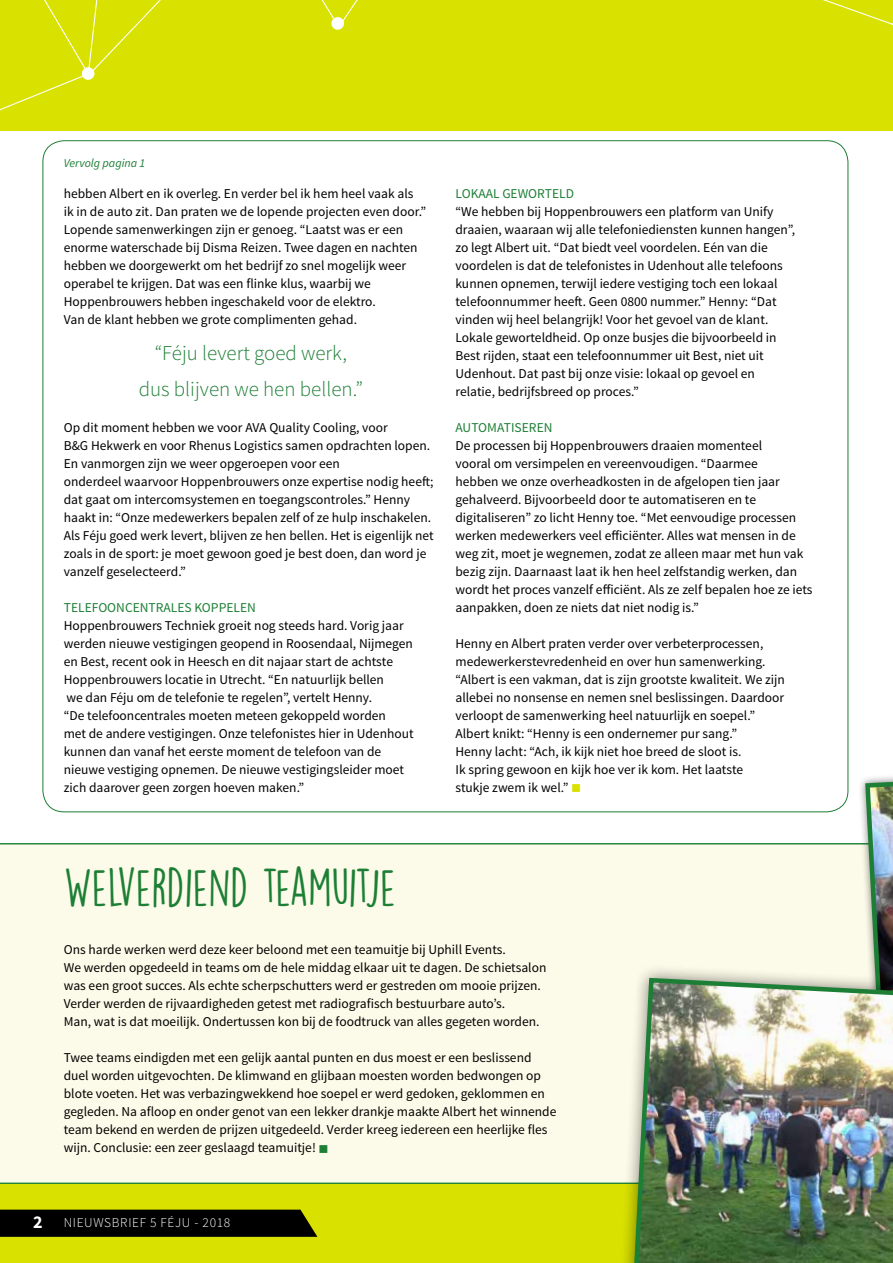
<style>
.page{position:relative;width:893px;height:1263px;background:#fff}
.page>*{position:absolute;margin:0;border:0;box-sizing:border-box;transform-origin:0 0}
.t1{font:48px "DK Lemon Yellow Sun";letter-spacing:-.01em;color:#1d7f35}
.t2{font:300 21px/36px "Source Sans Pro";color:#1d7f35;text-align:center}
.t3{font:13.5px/18px "Source Sans Pro";color:#000}
.t4{font:13.5px "Source Sans Pro";color:#1d7f35}
.t5{font:300 13.5px "Source Sans Pro";letter-spacing:.05em;color:#fff}
.t6{font:italic 12px "Source Sans Pro";color:#1d7f35}
.s1{color:#d9e100}
.s2{color:#1d7f35}
.s3{font-weight:700;font-size:18px}
</style>
<div class="page">
<div style="left:0;top:0;width:893px;height:131px;background:#d9e100"></div>
<svg style="left:331px;top:17px;width:13px;height:13px"></svg>
<svg style="left:321px;top:0;width:37px;height:28px"></svg>
<svg style="left:0;top:0;width:161px;height:111px"></svg>
<svg style="left:823px;top:0;width:70px;height:25px"></svg>
<div style="left:0;top:1118px;width:893px;height:145px;background:#d9e100"></div>
<svg style="left:0;top:1209px;width:317px;height:28px;background:#0b0b00"></svg>
<div style="left:0;top:843px;width:857px;height:340px;background:#fcfbe9"></div>
<div style="left:857px;top:758px;width:36px;height:421px;background:#000;opacity:.5"></div>
<img style="left:863px;top:763px;width:30px;height:200px">
<div style="left:614px;top:963px;width:279px;height:300px;background:#000;opacity:.5"></div>
<img style="left:627px;top:975px;width:266px;height:288px">
<p class="t6" style="left:64px;top:155px;width:83px">Vervolg pagina 1</p>
<p class="t3" style="left:64px;top:185px;width:364px">hebben Albert en ik overleg. En verder bel ik hem heel vaak als ik in de auto zit. Dan praten we de lopende projecten even door.” Lopende samenwerkingen zijn er genoeg. “Laatst was er een enorme waterschade bij Disma Reizen. Twee dagen en nachten hebben we doorgewerkt om het bedrijf zo snel mogelijk weer operabel te krijgen. Dat was een flinke klus, waarbij we Hoppenbrouwers hebben ingeschakeld voor de elektro.<br>Van de klant hebben we grote complimenten gehad.</p>
<h2 class="t2" style="left:139px;top:335px;width:226px">“Féju levert goed werk, dus blijven we hen bellen.”</h2>
<p class="t3" style="left:64px;top:419px;width:371px">Op dit moment hebben we voor AVA Quality Cooling, voor<br>B&amp;G Hekwerk en voor Rhenus Logistics samen opdrachten lopen.<br>En vanmorgen zijn we weer opgeroepen voor een<br>onderdeel waarvoor Hoppenbrouwers onze expertise nodig heeft; dat gaat om intercomsystemen en toegangscontroles.” Henny haakt in: “Onze medewerkers bepalen zelf of ze hulp inschakelen.<br>Als Féju goed werk levert, blijven ze hen bellen. Het is eigenlijk net zoals in de sport: je moet gewoon goed je best doen, dan word je vanzelf geselecteerd.”</p>
<p class="t4" style="left:64px;top:599px;width:194px">TELEFOONCENTRALES KOPPELEN</p>
<p class="t3" style="left:64px;top:617px;width:351px">Hoppenbrouwers Techniek groeit nog steeds hard. Vorig jaar werden nieuwe vestigingen geopend in Roosendaal, Nijmegen en Best, recent ook in Heesch en dit najaar start de achtste Hoppenbrouwers locatie in Utrecht. “En natuurlijk bellen<br>we dan Féju om de telefonie te regelen”, vertelt Henny.<br>“De telefooncentrales moeten meteen gekoppeld worden<br>met de andere vestigingen. Onze telefonistes hier in Udenhout kunnen dan vanaf het eerste moment de telefoon van de nieuwe vestiging opnemen. De nieuwe vestigingsleider moet zich daarover geen zorgen hoeven maken.”</p>
<p class="t4" style="left:455px;top:185px;width:120px">LOKAAL GEWORTELD</p>
<p class="t3" style="left:455px;top:203px;width:341px">“We hebben bij Hoppenbrouwers een platform van Unify draaien, waaraan wij alle telefoniediensten kunnen hangen”, zo legt Albert uit. “Dat biedt veel voordelen. Eén van die voordelen is dat de telefonistes in Udenhout alle telefoons kunnen opnemen, terwijl iedere vestiging toch een lokaal telefoonnummer heeft. Geen 0800 nummer.” Henny: “Dat vinden wij heel belangrijk! Voor het gevoel van de klant.<br>Lokale geworteldheid. Op onze busjes die bijvoorbeeld in Best rijden, staat een telefoonnummer uit Best, niet uit Udenhout. Dat past bij onze visie: lokaal op gevoel en relatie, bedrijfsbreed op proces.”</p>
<p class="t4" style="left:455px;top:419px;width:99px">AUTOMATISEREN</p>
<p class="t3" style="left:455px;top:437px;width:359px">De processen bij Hoppenbrouwers draaien momenteel<br>vooral om versimpelen en vereenvoudigen. “Daarmee<br>hebben we onze overheadkosten in de afgelopen tien jaar gehalveerd. Bijvoorbeeld door te automatiseren en te digitaliseren” zo licht Henny toe. “Met eenvoudige processen werken medewerkers veel efficiënter. Alles wat mensen in de weg zit, moet je wegnemen, zodat ze alleen maar met hun vak bezig zijn. Daarnaast laat ik hen heel zelfstandig werken, dan wordt het proces vanzelf efficiënt. Als ze zelf bepalen hoe ze iets aanpakken, doen ze niets dat niet nodig is.”</p>
<p class="t3" style="left:455px;top:635px;width:331px">Henny en Albert praten verder over verbeterprocessen, medewerkerstevredenheid en over hun samenwerking. “Albert is een vakman, dat is zijn grootste kwaliteit. We zijn allebei no nonsense en nemen snel beslissingen. Daardoor verloopt de samenwerking heel natuurlijk en soepel.” Albert knikt: “Henny is een ondernemer pur sang.”<br>Henny lacht: “Ach, ik kijk niet hoe breed de sloot is.<br>Ik spring gewoon en kijk hoe ver ik kom. Het laatste<br>stukje zwem ik wel.” <span class="s1">■</span></p>
<h1 class="t1" style="left:64px;top:859px;width:334px">WELVERDIEND TEAMUITJE</h1>
<p class="t3" style="left:64px;top:941px;width:484px">Ons harde werken werd deze keer beloond met een teamuitje bij Uphill Events.<br>We werden opgedeeld in teams om de hele middag elkaar uit te dagen. De schietsalon was een groot succes. Als echte scherpschutters werd er gestreden om mooie prijzen.<br>Verder werden de rijvaardigheden getest met radiografisch bestuurbare auto’s.<br>Man, wat is dat moeilijk. Ondertussen kon bij de foodtruck van alles gegeten worden.</p>
<p class="t3" style="left:64px;top:1049px;width:494px">Twee teams eindigden met een gelijk aantal punten en dus moest er een beslissend duel worden uitgevochten. De klimwand en glijbaan moesten worden bedwongen op blote voeten. Het was verbazingwekkend hoe soepel er werd gedoken, geklommen en gegleden. Na afloop en onder genot van een lekker drankje maakte Albert het winnende team bekend en werden de prijzen uitgedeeld. Verder kreeg iedereen een heerlijke fles wijn. Conclusie: een zeer geslaagd teamuitje! <span class="s2">■</span></p>
<p class="t5" style="left:33px;top:1214px;width:199px"><span class="s3">2</span> NIEUWSBRIEF 5 FÉJU - 2018</p>
</div>
